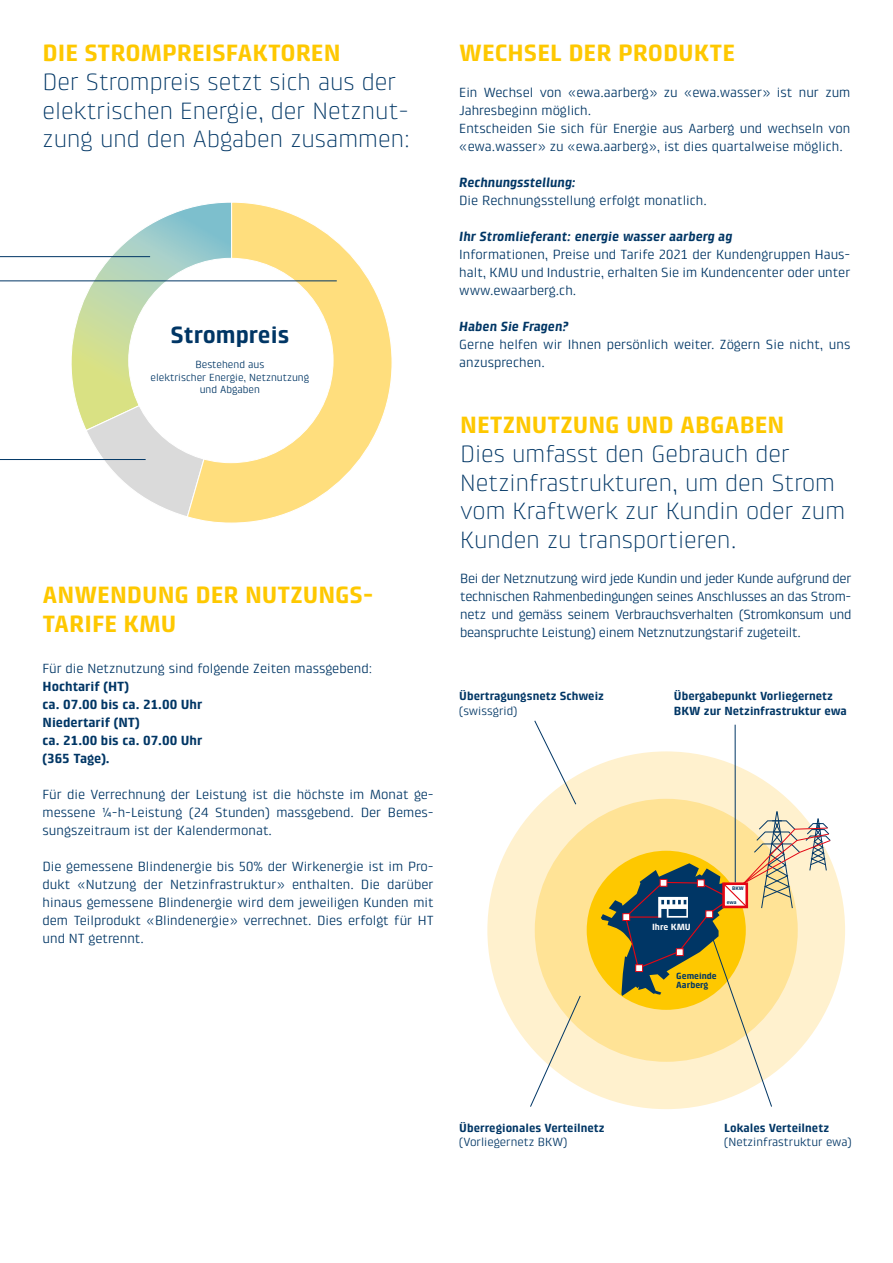
<style>
.page{position:relative;width:893px;height:1263px;background:#fff}
.page>*{position:absolute;margin:0;border:0;box-sizing:border-box;transform-origin:0 0}
.t1{font:300 24px/28.8px "Klint Std";color:#003665}
.t2{font:700 24px/28.8px "Klint Std";color:#fec800}
.t3{font:700 24px "Klint Std";color:#003665}
.t4{font:13.5px/18px "Klint Std";color:#003665;text-align:justify}
.t5{font:700 13.5px/18px "Klint Std";color:#003665}
.t6{font:italic 700 13.5px "Klint Std";color:#003665}
.t7{font:700 12px/14.4px "Klint Std";color:#003665}
.t8{font:12px "Klint Std";color:#003665}
.t9{font:10.5px/12.6px "Klint Std";color:#003665;text-align:center}
.t10{font:700 9.15px/9.1px "Klint Std";color:#003665}
.t11{font:700 9.15px "Klint Std";color:#fff}
.t12{font:700 5.25px "Klint Std";letter-spacing:-.01em;color:#003665}
</style>
<div class="page">
<svg style="left:112px;top:209px;width:74px;height:71px"></svg>
<svg style="left:186px;top:202px;width:206px;height:281px"></svg>
<div style="left:129px;top:258px;width:204px;height:205px;background:#fff;border-radius:50%"></div>
<svg style="left:0;top:256px;width:150px;height:24px"></svg>
<svg style="left:0;top:280px;width:337px;height:243px"></svg>
<svg style="left:0;top:459px;width:146px;height:64px"></svg>
<div style="left:487px;top:751px;width:358px;height:358px;background:#fff1ce;border-radius:50%"></div>
<div style="left:535px;top:799px;width:263px;height:263px;background:#ffe396;border-radius:50%"></div>
<div style="left:587px;top:851px;width:159px;height:159px;background:#fec800;border-radius:50%"></div>
<svg style="left:534px;top:720px;width:42px;height:85px"></svg>
<hr style="left:735px;top:725px;width:1px;height:157px;background:#003665">
<svg style="left:530px;top:995px;width:51px;height:112px"></svg>
<svg style="left:601px;top:810px;width:230px;height:297px"></svg>
<h1 class="t2" style="left:43px;top:38px;width:300px">DIE STROMPREISFAKTOREN</h1>
<h1 class="t1" style="left:43px;top:67px;width:369px">Der Strompreis setzt sich aus der elektrischen Energie, der Netznut&shy;zung und den Abgaben zusammen:</h1>
<h1 class="t3" style="left:170px;top:321px;width:120px">Strompreis</h1>
<p class="t9" style="left:150px;top:358px;width:160px">Bestehend aus<br>elektrischer Energie, Netznutzung und Abgaben</p>
<h1 class="t2" style="left:43px;top:580px;width:332px">ANWENDUNG DER NUTZUNGS-<br>TARIFE KMU</h1>
<p class="t4" style="left:43px;top:659px;width:331px">Für die Netznutzung sind folgende Zeiten massgebend:</p>
<p class="t5" style="left:43px;top:677px;width:162px">Hochtarif (HT)<br>ca. 07.00 bis ca. 21.00 Uhr<br>Niedertarif (NT)<br>ca. 21.00 bis ca. 07.00 Uhr (365 Tage).</p>
<p class="t4" style="left:43px;top:785px;width:393px">Für die Verrechnung der Leistung ist die höchste im Monat ge&shy;messene ¼-h-Leistung (24 Stunden) massgebend. Der Bemes&shy;sungszeitraum ist der Kalendermonat.</p>
<p class="t4" style="left:43px;top:857px;width:393px">Die gemessene Blindenergie bis 50% der Wirkenergie ist im Pro&shy;dukt «Nutzung der Netzinfrastruktur» enthalten. Die darüber hinaus gemessene Blindenergie wird dem jeweiligen Kunden mit dem Teilprodukt «Blindenergie» verrechnet. Dies erfolgt für HT und NT getrennt.</p>
<h1 class="t2" style="left:459px;top:38px;width:277px">WECHSEL DER PRODUKTE</h1>
<p class="t4" style="left:459px;top:83px;width:393px;text-align:left">Ein Wechsel von «ewa.aarberg» zu «ewa.wasser» ist nur zum Jahresbeginn möglich.<br>Entscheiden Sie sich für Energie aus Aarberg und wechseln von «ewa.wasser» zu «ewa.aarberg», ist dies quartalweise möglich.</p>
<p class="t6" style="left:459px;top:174px;width:118px">Rechnungsstellung:</p>
<p class="t4" style="left:459px;top:191px;width:249px">Die Rechnungsstellung erfolgt monatlich.</p>
<p class="t6" style="left:459px;top:228px;width:275px">Ihr Stromlieferant: energie wasser aarberg ag</p>
<p class="t4" style="left:459px;top:245px;width:393px">Informationen, Preise und Tarife 2021 der Kundengruppen Haus&shy;halt, KMU und Industrie, erhalten Sie im Kundencenter oder unter www.ewaarberg.ch.</p>
<p class="t6" style="left:459px;top:318px;width:111px">Haben Sie Fragen?</p>
<p class="t4" style="left:459px;top:335px;width:393px">Gerne helfen wir Ihnen persönlich weiter. Zögern Sie nicht, uns anzusprechen.</p>
<h1 class="t2" style="left:460px;top:410px;width:326px">NETZNUTZUNG UND ABGABEN</h1>
<h1 class="t1" style="left:460px;top:439px;width:386px">Dies umfasst den Gebrauch der<br>Netzinfrastrukturen, um den Strom vom Kraftwerk zur Kundin oder zum<br>Kunden zu transportieren.</h1>
<p class="t4" style="left:460px;top:569px;width:393px">Bei der Netznutzung wird jede Kundin und jeder Kunde aufgrund der technischen Rahmenbedingungen seines Anschlusses an das Strom&shy;netz und gemäss seinem Verbrauchsverhalten (Stromkonsum und beanspruchte Leistung) einem Netznutzungstarif zugeteilt.</p>
<p class="t7" style="left:459px;top:689px;width:146px">Übertragungsnetz Schweiz</p>
<p class="t8" style="left:459px;top:704px;width:60px">(swissgrid)</p>
<p class="t7" style="left:674px;top:689px;width:174px">Übergabepunkt Vorliegernetz<br>BKW zur Netzinfrastruktur ewa</p>
<p class="t11" style="left:652px;top:922px;width:40px">Ihre KMU</p>
<p class="t12" style="left:732px;top:886px;width:13px">BKW</p>
<p class="t12" style="left:727px;top:899px;width:11px">ewa</p>
<p class="t10" style="left:676px;top:971px;width:42px">Gemeinde<br>Aarberg</p>
<p class="t7" style="left:459px;top:1120px;width:147px">Überregionales Verteilnetz</p>
<p class="t8" style="left:459px;top:1135px;width:109px">(Vorliegernetz BKW)</p>
<p class="t7" style="left:724px;top:1120px;width:106px">Lokales Verteilnetz</p>
<p class="t8" style="left:724px;top:1135px;width:129px">(Netzinfrastruktur ewa)</p>
</div>
